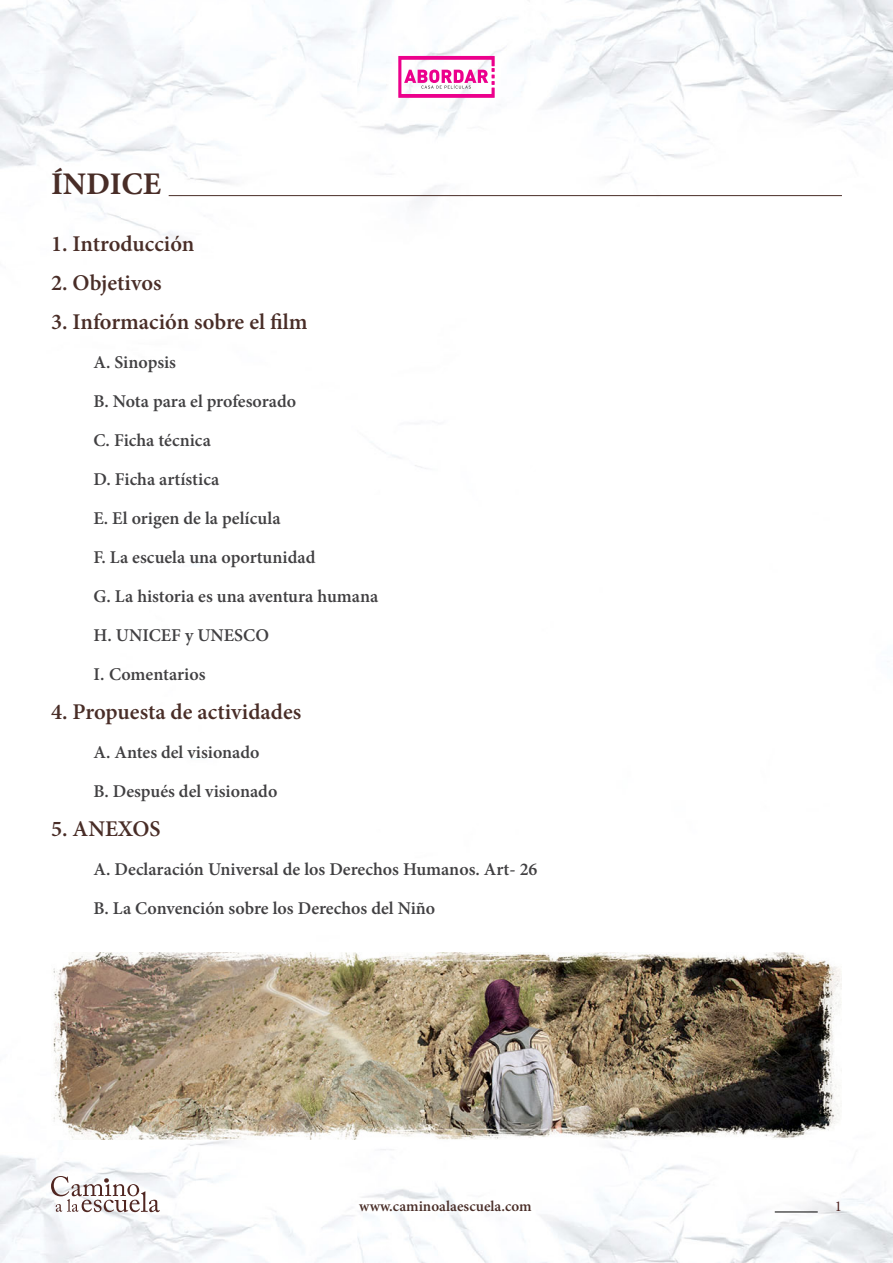
<style>
.page{position:relative;width:893px;height:1263px;background:#fff}
.page>*{position:absolute;margin:0;border:0;box-sizing:border-box;transform-origin:0 0}
.t1{font:700 31.5px "Minion Pro";color:#492d27}
.t2{font:600 22.5px "Minion Pro";color:#492d27}
.t3{font:600 18px/39px "Minion Pro";color:#414042}
.t4{font:600 15px "Minion Pro";letter-spacing:.005em;color:#492d27}
.t5{font:15px "Minion Pro";color:#502521}
</style>
<div class="page">
<img style="left:0;top:0;width:893px;height:1263px">
<svg style="left:398px;top:56px;width:97px;height:42px"></svg>
<hr style="left:775px;top:1212px;width:43px;height:1px;background:#000">
<svg style="left:51px;top:1176px;width:109px;height:36px"></svg>
<hr style="left:169px;top:195px;width:673px;height:1px;background:#492d27">
<img style="left:51px;top:952px;width:791px;height:188px">
<h1 class="t1" style="left:51px;top:162px;width:111px">ÍNDICE</h1>
<p class="t2" style="left:51px;top:228px;width:145px">1. Introducción</p>
<p class="t2" style="left:51px;top:267px;width:112px">2. Objetivos</p>
<p class="t2" style="left:51px;top:306px;width:258px">3. Información sobre el film</p>
<p class="t3" style="left:94px;top:342px;width:286px">A. Sinopsis<br>B. Nota para el profesorado<br>C. Ficha técnica<br>D. Ficha artística<br>E. El origen de la película<br>F. La escuela una oportunidad<br>G. La historia es una aventura humana<br>H. UNICEF y UNESCO<br>I. Comentarios</p>
<p class="t2" style="left:51px;top:696px;width:252px">4. Propuesta de actividades</p>
<p class="t3" style="left:94px;top:732px;width:185px">A. Antes del visionado<br>B. Después del visionado</p>
<p class="t2" style="left:51px;top:813px;width:111px">5. ANEXOS</p>
<p class="t3" style="left:94px;top:849px;width:445px">A. Declaración Universal de los Derechos Humanos. Art- 26<br>B. La Convención sobre los Derechos del Niño</p>
<p class="t4" style="left:359px;top:1196px;width:174px">www.caminoalaescuela.com</p>
<p class="t5" style="left:835px;top:1196px;width:9px">1</p>
</div>
